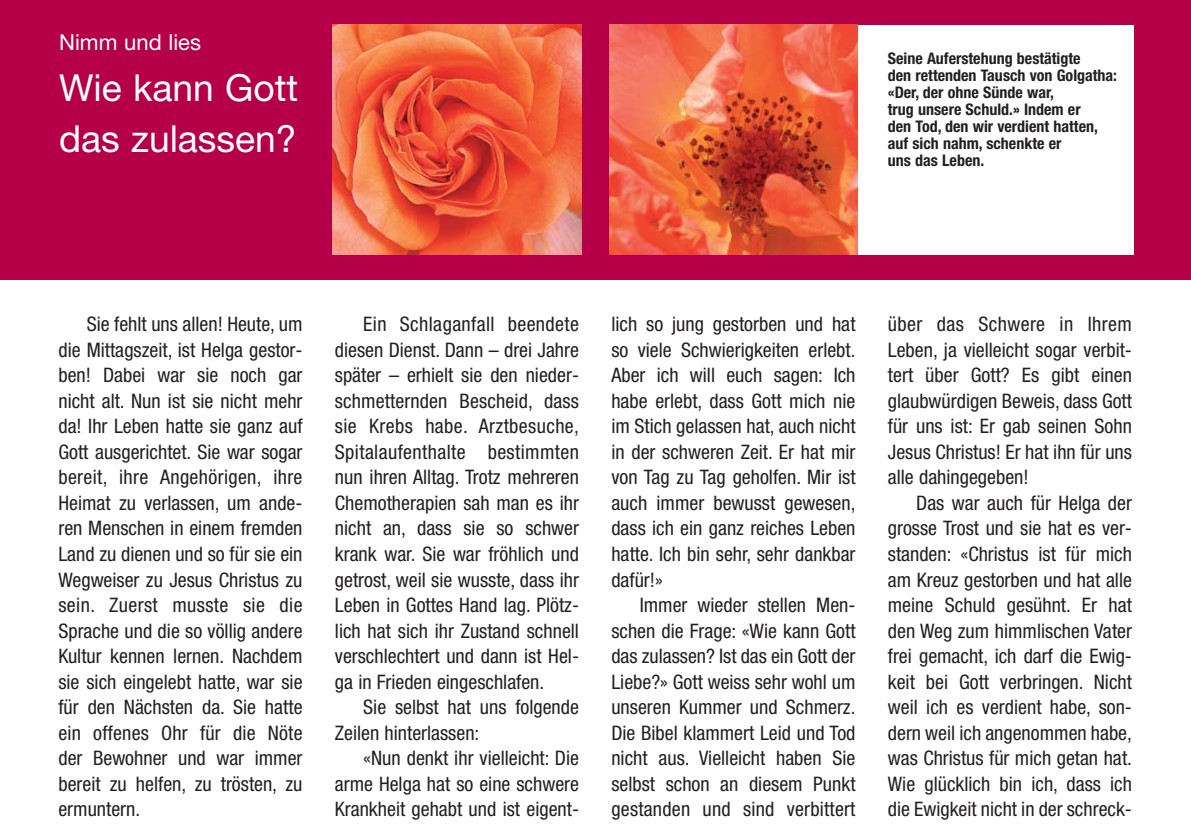
<style>
.page{position:relative;width:1191px;height:840px;background:#fff}
.page>*{position:absolute;margin:0;border:0;box-sizing:border-box;transform-origin:0 0}
.t1{font:37.2px/51px "Helvetica Neue";color:#fff}
.t2{font:22px "Helvetica Neue";color:#fff}
.t3{font:condensed 20px/25.6px "Helvetica Neue";color:#231f20;text-align:justify}
.t4{font:700 condensed 16px/17px "Helvetica Neue";color:#231f20}
</style>
<div class="page">
<div style="left:0;top:1px;width:1190px;height:279px;background:#b50049"></div>
<div style="left:857px;top:25px;width:277px;height:229px;background:#fff"></div>
<img style="left:609px;top:25px;width:248px;height:229px">
<img style="left:333px;top:25px;width:248px;height:229px">
<p class="t2" style="left:59px;top:34px;width:143px">Nimm und lies</p>
<h1 class="t1" style="left:59px;top:66px;width:241px">Wie kann Gott das zulassen?</h1>
<p class="t4" style="left:888px;top:51px;width:231px">Seine Auferstehung bestätigte<br>den rettenden Tausch von Golgatha: «Der, der ohne Sünde war,<br>trug unsere Schuld.» Indem er<br>den Tod, den wir verdient hatten, auf sich nahm, schenkte er<br>uns das Leben.</p>
<p class="t3" style="left:58px;top:313px;width:246px;text-indent:28px">Sie fehlt uns allen! Heute, um die Mittagszeit, ist Helga gestor&shy;ben! Dabei war sie noch gar nicht alt. Nun ist sie nicht mehr da! Ihr Leben hatte sie ganz auf Gott ausgerichtet. Sie war sogar bereit, ihre Angehörigen, ihre Heimat zu verlassen, um ande&shy;ren Menschen in einem fremden Land zu dienen und so für sie ein Wegweiser zu Jesus Christus zu sein. Zuerst musste sie die Sprache und die so völlig andere Kultur kennen lernen. Nachdem sie sich eingelebt hatte, war sie für den Nächsten da. Sie hatte ein offenes Ohr für die Nöte der Bewohner und war immer bereit zu helfen, zu trösten, zu ermuntern.</p>
<p class="t3" style="left:335px;top:313px;width:246px;text-indent:28px">Ein Schlaganfall beendete diesen Dienst. Dann – drei Jahre später – erhielt sie den nieder&shy;schmetternden Bescheid, dass sie Krebs habe. Arztbesuche, Spitalaufenthalte bestimmten nun ihren Alltag. Trotz mehreren Chemotherapien sah man es ihr nicht an, dass sie so schwer krank war. Sie war fröhlich und getrost, weil sie wusste, dass ihr Leben in Gottes Hand lag. Plötz&shy;lich hat sich ihr Zustand schnell verschlechtert und dann ist Hel&shy;ga in Frieden eingeschlafen.</p>
<p class="t3" style="left:335px;top:695px;width:246px;text-indent:28px">Sie selbst hat uns folgende<br>Zeilen hinterlassen:</p>
<p class="t3" style="left:335px;top:746px;width:246px;text-indent:28px">«Nun denkt ihr vielleicht: Die arme Helga hat so eine schwere Krankheit gehabt und ist eigent-</p>
<p class="t3" style="left:611px;top:313px;width:246px">lich so jung gestorben und hat so viele Schwierigkeiten erlebt.<br>Aber ich will euch sagen: Ich habe erlebt, dass Gott mich nie im Stich gelassen hat, auch nicht in der schweren Zeit. Er hat mir von Tag zu Tag geholfen. Mir ist auch immer bewusst gewesen, dass ich ein ganz reiches Leben hatte. Ich bin sehr, sehr dankbar dafür!»</p>
<p class="t3" style="left:611px;top:593px;width:246px;text-indent:28px">Immer wieder stellen Men&shy;schen die Frage: «Wie kann Gott das zulassen? Ist das ein Gott der Liebe?» Gott weiss sehr wohl um unseren Kummer und Schmerz.<br>Die Bibel klammert Leid und Tod nicht aus. Vielleicht haben Sie selbst schon an diesem Punkt gestanden und sind verbittert</p>
<p class="t3" style="left:888px;top:313px;width:246px">über das Schwere in Ihrem Leben, ja vielleicht sogar verbit&shy;tert über Gott? Es gibt einen glaubwürdigen Beweis, dass Gott für uns ist: Er gab seinen Sohn Jesus Christus! Er hat ihn für uns alle dahingegeben!</p>
<p class="t3" style="left:888px;top:491px;width:246px;text-indent:28px">Das war auch für Helga der grosse Trost und sie hat es ver&shy;standen: «Christus ist für mich am Kreuz gestorben und hat alle meine Schuld gesühnt. Er hat den Weg zum himmlischen Vater frei gemacht, ich darf die Ewig&shy;keit bei Gott verbringen. Nicht weil ich es verdient habe, son&shy;dern weil ich angenommen habe, was Christus für mich getan hat.<br>Wie glücklich bin ich, dass ich die Ewigkeit nicht in der schreck-</p>
</div>
